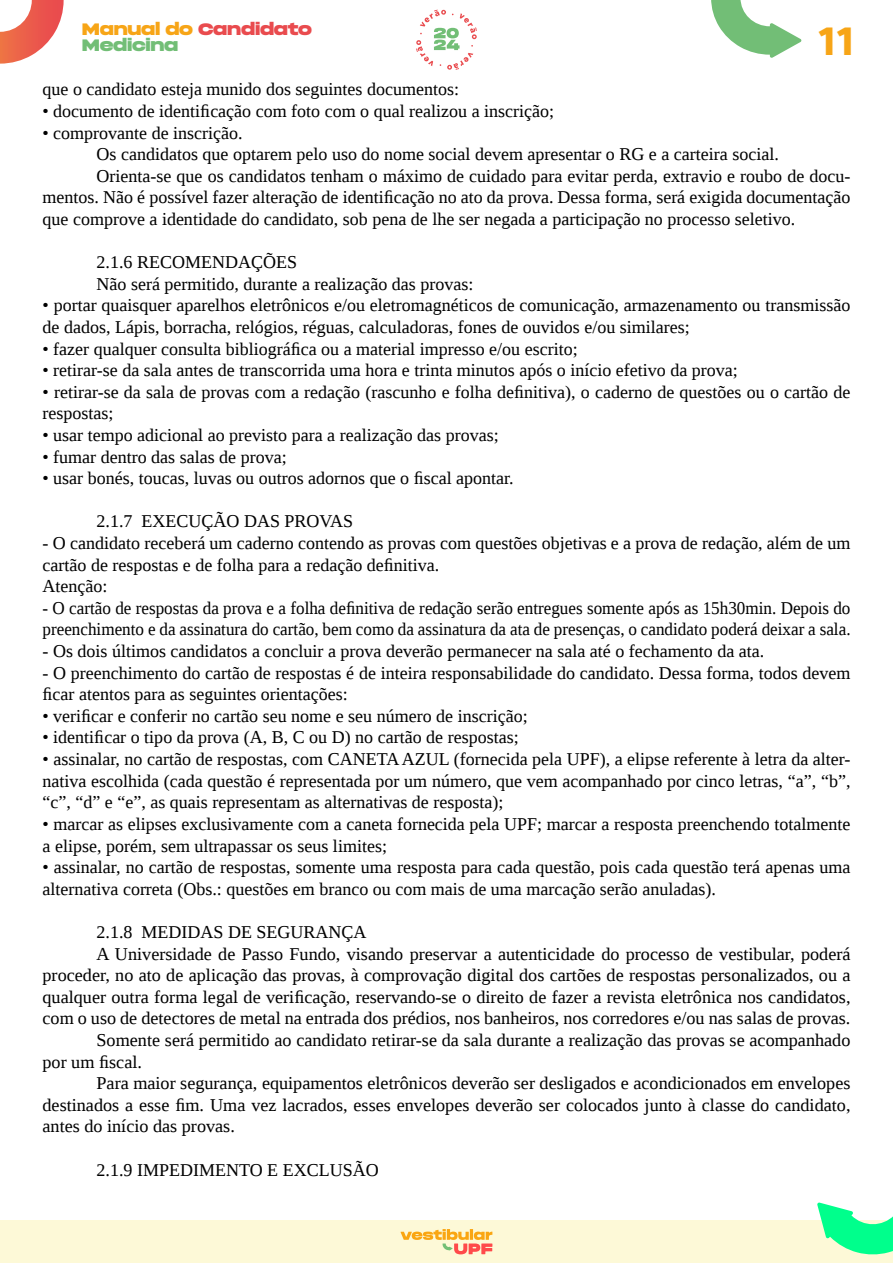
<style>
.page{position:relative;width:893px;height:1263px;background:#fff}
.page>*{position:absolute;margin:0;border:0;box-sizing:border-box;transform-origin:0 0}
.t1{font:700 39px "Bergen Text";color:#f7a517;scale:1.05 1}
.t2{font:18px/21.6px "Liberation Serif";color:#000}
.t3{font:18px/21.6px "Liberation Serif";color:#000;scale:.95 1}
.t4{font:16.5px/16.5px "Phonk Regular DEMO";letter-spacing:-.02em;color:#e94b4e}
.s1{color:#f7a517}
.s2{color:#72be76}
</style>
<div class="page">
<svg style="left:0;top:0;width:64px;height:64px"></svg>
<div style="left:0;top:1220px;width:893px;height:43px;background:#fdf9d7"></div>
<svg style="left:400px;top:1229px;width:92px;height:25px"></svg>
<svg style="left:711px;top:0;width:91px;height:58px"></svg>
<svg style="left:817px;top:1202px;width:76px;height:53px"></svg>
<svg style="left:416px;top:10px;width:61px;height:60px"></svg>
<p class="t4" style="left:82px;top:21px;width:232px"><span class="s1">Manual do</span> Candidato<br><span class="s2">Medicina</span></p>
<h1 class="t1" style="left:818px;top:14px;width:36px">11</h1>
<p class="t2" style="left:43px;top:78px;width:418px">que o candidato esteja munido dos seguintes documentos:</p>
<p class="t2" style="left:43px;top:100px;width:513px">• documento de identificação com foto com o qual realizou a inscrição;</p>
<p class="t2" style="left:43px;top:122px;width:202px">• comprovante de inscrição.</p>
<p class="t2" style="left:97px;top:143px;width:684px">Os candidatos que optarem pelo uso do nome social devem apresentar o RG e a carteira social.</p>
<p class="t2" style="left:97px;top:165px;width:754px">Orienta-se que os candidatos tenham o máximo de cuidado para evitar perda, extravio e roubo de docu-</p>
<p class="t2" style="left:43px;top:186px;width:809px">mentos. Não é possível fazer alteração de identificação no ato da prova. Dessa forma, será exigida documentação</p>
<p class="t2" style="left:43px;top:208px;width:754px">que comprove a identidade do candidato, sob pena de lhe ser negada a participação no processo seletivo.</p>
<p class="t2" style="left:97px;top:251px;width:378px">2.1.6 RECOMENDAÇÕES<br>Não será permitido, durante a realização das provas:</p>
<p class="t2" style="left:43px;top:294px;width:809px">• portar quaisquer aparelhos eletrônicos e/ou eletromagnéticos de comunicação, armazenamento ou transmissão de dados, Lápis, borracha, relógios, réguas, calculadoras, fones de ouvidos e/ou similares;</p>
<p class="t2" style="left:43px;top:338px;width:537px">• fazer qualquer consulta bibliográfica ou a material impresso e/ou escrito;</p>
<p class="t2" style="left:43px;top:359px;width:697px">• retirar-se da sala antes de transcorrida uma hora e trinta minutos após o início efetivo da prova;</p>
<p class="t2" style="left:43px;top:381px;width:809px">• retirar-se da sala de provas com a redação (rascunho e folha definitiva), o caderno de questões ou o cartão de respostas;</p>
<p class="t2" style="left:43px;top:424px;width:458px">• usar tempo adicional ao previsto para a realização das provas;</p>
<p class="t2" style="left:43px;top:446px;width:246px">• fumar dentro das salas de prova;</p>
<p class="t2" style="left:43px;top:467px;width:473px">• usar bonés, toucas, luvas ou outros adornos que o fiscal apontar.</p>
<p class="t2" style="left:97px;top:510px;width:258px">2.1.7 EXECUÇÃO DAS PROVAS</p>
<p class="t2" style="left:43px;top:532px;width:809px">- O candidato receberá um caderno contendo as provas com questões objetivas e a prova de redação, além de um cartão de respostas e de folha para a redação definitiva.<br>Atenção:</p>
<p class="t3" style="left:43px;top:597px;width:852px">- O cartão de respostas da prova e a folha definitiva de redação serão entregues somente após as 15h30min. Depois do preenchimento e da assinatura do cartão, bem como da assinatura da ata de presenças, o candidato poderá deixar a sala.</p>
<p class="t2" style="left:43px;top:640px;width:723px">- Os dois últimos candidatos a concluir a prova deverão permanecer na sala até o fechamento da ata.</p>
<p class="t2" style="left:43px;top:662px;width:809px">- O preenchimento do cartão de respostas é de inteira responsabilidade do candidato. Dessa forma, todos devem ficar atentos para as seguintes orientações:</p>
<p class="t2" style="left:43px;top:705px;width:487px">• verificar e conferir no cartão seu nome e seu número de inscrição;</p>
<p class="t2" style="left:43px;top:726px;width:478px">• identificar o tipo da prova (A, B, C ou D) no cartão de respostas;</p>
<p class="t2" style="left:43px;top:748px;width:809px;text-align:justify">• assinalar, no cartão de respostas, com CANETA AZUL (fornecida pela UPF), a elipse referente à letra da alter&shy;nativa escolhida (cada questão é representada por um número, que vem acompanhado por cinco letras, “a”, “b”, “c”, “d” e “e”, as quais representam as alternativas de resposta);</p>
<p class="t2" style="left:43px;top:813px;width:809px">• marcar as elipses exclusivamente com a caneta fornecida pela UPF; marcar a resposta preenchendo totalmente a elipse, porém, sem ultrapassar os seus limites;</p>
<p class="t2" style="left:43px;top:856px;width:809px">• assinalar, no cartão de respostas, somente uma resposta para cada questão, pois cada questão terá apenas uma alternativa correta (Obs.: questões em branco ou com mais de uma marcação serão anuladas).</p>
<p class="t2" style="left:97px;top:921px;width:271px">2.1.8 MEDIDAS DE SEGURANÇA</p>
<p class="t2" style="left:97px;top:942px;width:755px">A Universidade de Passo Fundo, visando preservar a autenticidade do processo de vestibular, poderá</p>
<p class="t2" style="left:43px;top:964px;width:809px">proceder, no ato de aplicação das provas, à comprovação digital dos cartões de respostas personalizados, ou a</p>
<p class="t2" style="left:43px;top:986px;width:809px">qualquer outra forma legal de verificação, reservando-se o direito de fazer a revista eletrônica nos candidatos,</p>
<p class="t2" style="left:43px;top:1007px;width:809px">com o uso de detectores de metal na entrada dos prédios, nos banheiros, nos corredores e/ou nas salas de provas.</p>
<p class="t2" style="left:97px;top:1029px;width:755px">Somente será permitido ao candidato retirar-se da sala durante a realização das provas se acompanhado</p>
<p class="t2" style="left:43px;top:1050px;width:101px">por um fiscal.</p>
<p class="t2" style="left:97px;top:1072px;width:755px">Para maior segurança, equipamentos eletrônicos deverão ser desligados e acondicionados em envelopes</p>
<p class="t2" style="left:43px;top:1094px;width:809px">destinados a esse fim. Uma vez lacrados, esses envelopes deverão ser colocados junto à classe do candidato,</p>
<p class="t2" style="left:43px;top:1115px;width:194px">antes do início das provas.</p>
<p class="t2" style="left:97px;top:1158px;width:284px">2.1.9 IMPEDIMENTO E EXCLUSÃO</p>
</div>
